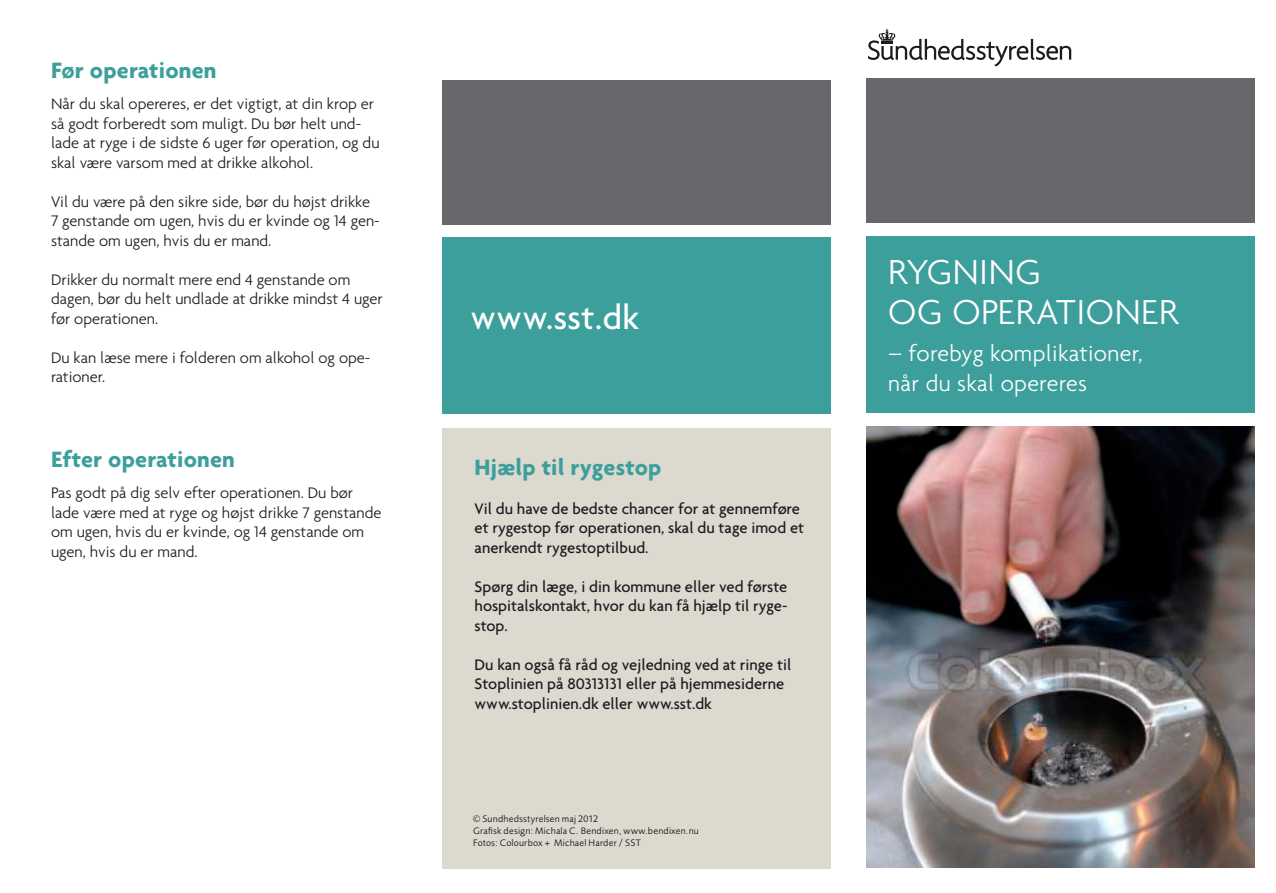
<style>
.page{position:relative;width:1276px;height:893px;background:#fff}
.page>*{position:absolute;margin:0;border:0;box-sizing:border-box;transform-origin:0 0}
.Kapitel{font:300 37.5px "Agenda";letter-spacing:.015em;color:#fff}
.Kapitel-2{font:500 36px "Agenda";letter-spacing:.015em;color:#fff}
.Rubrik_2{font:700 24px "Agenda";letter-spacing:.01em;color:#3d9f9b}
.t1{font:300 24px/30px "Agenda";letter-spacing:.015em;color:#fff}
.Brødtext{font:300 16.5px/19.5px "Agenda";color:#1b1c20}
.Brødtext-2{font:500 16.5px/19.5px "Agenda";color:#1b1c20}
.t2{font:9.75px "Foundry Sans";letter-spacing:.02em;color:#1b1c20}
</style>
<div class="page">
<div style="left:443px;top:428px;width:388px;height:440px;background:#dcd9cf"></div>
<img style="left:866px;top:427px;width:388px;height:440px">
<div style="left:866px;top:236px;width:388px;height:176px;background:#3d9f9b"></div>
<svg style="left:868px;top:29px;width:203px;height:37px"></svg>
<div style="left:866px;top:79px;width:388px;height:144px;background:#68676c"></div>
<div style="left:443px;top:237px;width:388px;height:177px;background:#3d9f9b"></div>
<div style="left:443px;top:80px;width:388px;height:144px;background:#68676c"></div>
<p class="Rubrik_2" style="left:51px;top:56px;width:167px">Før operationen</p>
<p class="Brødtext" style="left:51px;top:94px;width:330px">Når du skal opereres, er det vigtigt, at din krop er så godt forberedt som muligt. Du bør helt und&shy;lade at ryge i de sidste 6 uger før operation, og du skal være varsom med at drikke alkohol.</p>
<p class="Brødtext" style="left:51px;top:192px;width:330px">Vil du være på den sikre side, bør du højst drikke<br>7 genstande om ugen, hvis du er kvinde og 14 gen&shy;stande om ugen, hvis du er mand.</p>
<p class="Brødtext" style="left:51px;top:270px;width:333px">Drikker du normalt mere end 4 genstande om dagen, bør du helt undlade at drikke mindst 4 uger før operationen.</p>
<p class="Brødtext" style="left:51px;top:348px;width:321px">Du kan læse mere i folderen om alkohol og ope&shy;rationer.</p>
<p class="Rubrik_2" style="left:51px;top:444px;width:185px">Efter operationen</p>
<p class="Brødtext" style="left:51px;top:483px;width:332px">Pas godt på dig selv efter operationen. Du bør lade være med at ryge og højst drikke 7 genstande om ugen, hvis du er kvinde, og 14 genstande om ugen, hvis du er mand.</p>
<p class="Kapitel-2" style="left:470px;top:296px;width:170px">www.sst.dk</p>
<p class="Rubrik_2" style="left:474px;top:452px;width:188px">Hjælp til rygestop</p>
<p class="Brødtext-2" style="left:474px;top:498px;width:331px">Vil du have de bedste chancer for at gennemføre et rygestop før operationen, skal du tage imod et anerkendt rygestoptilbud.</p>
<p class="Brødtext-2" style="left:474px;top:576px;width:314px;text-align:justify">Spørg din læge, i din kommune eller ved første hospitalskontakt, hvor du kan få hjælp til ryge&shy;stop.</p>
<p class="Brødtext-2" style="left:474px;top:654px;width:318px">Du kan også få råd og vejledning ved at ringe til<br>Stoplinien på 80313131 eller på hjemmesiderne www.stoplinien.dk eller www.sst.dk</p>
<p class="t2" style="left:473px;top:813px;width:126px">© Sundhedsstyrelsen maj 2012</p>
<p class="t2" style="left:473px;top:825px;width:227px">Grafisk design: Michala C. Bendixen, www.bendixen.nu</p>
<p class="t2" style="left:473px;top:837px;width:169px">Fotos: Colourbox + Michael Harder / SST</p>
<p class="Kapitel" style="left:888px;top:250px;width:154px">RYGNING</p>
<p class="Kapitel" style="left:888px;top:289px;width:292px">OG OPERATIONER</p>
<p class="t1" style="left:888px;top:338px;width:256px">– forebyg komplikationer, når du skal opereres</p>
</div>
